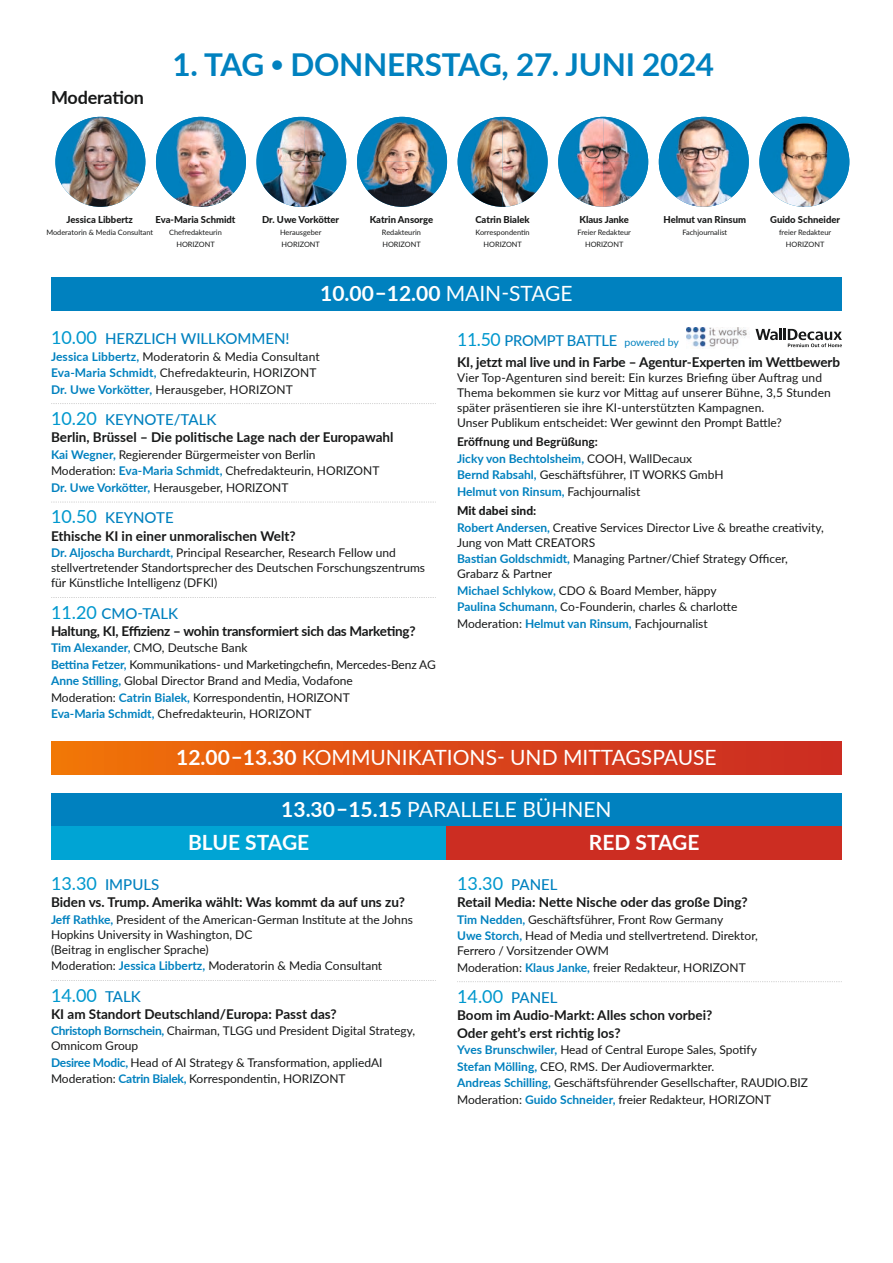
<style>
.page{position:relative;width:893px;height:1263px;background:#fff}
.page>*{position:absolute;margin:0;border:0;box-sizing:border-box;transform-origin:0 0}
.t1{font:700 31.5px "Lato";letter-spacing:-.01em;color:#0081bf}
.t2{font:700 21px/33.5px "Lato";color:#fff}
.t3{font:21px "Lato";color:#fff}
.t4{font:18px "Lato";color:#0098ce}
.t5{font:700 18px "Lato";letter-spacing:-.01em;color:#171818}
.t6{font:500 15px "Lato";color:#0081bf}
.t7{font:500 15px "Lato";letter-spacing:-.02em;color:#0081bf}
.t8{font:700 13.5px/17.2px "Lato";color:#171818}
.t9{font:700 13.5px "Lato";letter-spacing:-.02em;color:#171818}
.t10{font:12px/16.5px "Lato";color:#171818}
.t11{font:800 9.45px "Lato";color:#171818}
.t12{font:7.35px/11.6px "Lato";color:#171818;text-align:center}
.s1{font-family:"Centra No 2";font-weight:800}
.s2{font-weight:400}
.s3{font-weight:400;font-size:18px;color:#0098ce}
.s4{font-weight:700;color:#0081bf}
.s5{font-weight:400;font-size:10.5px}
.s6{font-weight:700}
.s7{font-weight:800}
.s8{font-weight:500;font-size:15px;color:#0081bf}
</style>
<div class="page">
<svg style="left:51px;top:403px;width:385px;height:1px"></svg>
<svg style="left:51px;top:502px;width:385px;height:1px"></svg>
<svg style="left:51px;top:597px;width:385px;height:1px"></svg>
<svg style="left:51px;top:980px;width:385px;height:1px"></svg>
<svg style="left:457px;top:981px;width:385px;height:1px"></svg>
<img style="left:687px;top:327px;width:60px;height:22px">
<svg style="left:755px;top:329px;width:87px;height:18px"></svg>
<div style="left:51px;top:277px;width:791px;height:34px;background:#0081bf"></div>
<div style="left:51px;top:741px;width:791px;height:34px;background:linear-gradient(to right,#f27208,#c92625)"></div>
<div style="left:51px;top:793px;width:791px;height:33px;background:#0081bf"></div>
<div style="left:51px;top:826px;width:395px;height:34px;background:#00a4d4"></div>
<div style="left:446px;top:826px;width:396px;height:34px;background:#cc2d22"></div>
<img style="left:55px;top:117px;width:90px;height:90px">
<img style="left:156px;top:117px;width:90px;height:90px;border-radius:45px">
<img style="left:357px;top:117px;width:90px;height:90px">
<img style="left:256px;top:117px;width:90px;height:90px;border-radius:50%">
<img style="left:263px;top:117px;width:42px;height:45px">
<img style="left:305px;top:154px;width:41px;height:53px">
<img style="left:263px;top:162px;width:11px;height:36px">
<svg style="left:458px;top:117px;width:90px;height:90px"></svg>
<img style="left:459px;top:117px;width:39px;height:34px">
<img style="left:503px;top:117px;width:45px;height:45px">
<img style="left:458px;top:162px;width:90px;height:45px">
<img style="left:558px;top:117px;width:90px;height:90px">
<img style="left:659px;top:117px;width:90px;height:90px;border-radius:45px">
<img style="left:759px;top:117px;width:90px;height:90px;border-radius:45px">
<h3 class="t5" style="left:51px;top:84px;width:95px">Moderation</h3>
<h1 class="t1" style="left:173px;top:42px;width:543px">1. TAG <span class="s1">•</span> DONNERSTAG, 27. JUNI 2024</h1>
<p class="t11" style="left:67px;top:213px;width:68px">Jessica Libbertz</p>
<p class="t12" style="left:46px;top:226px;width:108px">Moderatorin &amp; Media Consultant</p>
<p class="t11" style="left:155px;top:213px;width:82px">Eva-Maria Schmidt</p>
<p class="t12" style="left:169px;top:226px;width:54px">Chefredakteurin<br>HORIZONT</p>
<p class="t11" style="left:262px;top:213px;width:79px">Dr. Uwe Vorkötter</p>
<p class="t12" style="left:280px;top:226px;width:43px;text-align:left">Herausgeber<br>HORIZONT</p>
<p class="t11" style="left:370px;top:213px;width:65px">Katrin Ansorge</p>
<p class="t12" style="left:382px;top:226px;width:40px;text-align:left">Redakteurin<br>HORIZONT</p>
<p class="t11" style="left:475px;top:213px;width:56px">Catrin Bialek</p>
<p class="t12" style="left:475px;top:226px;width:56px">Korrespondentin<br>HORIZONT</p>
<p class="t11" style="left:579px;top:213px;width:51px">Klaus Janke</p>
<p class="t12" style="left:577px;top:226px;width:55px">Freier Redakteur<br>HORIZONT</p>
<h2 class="t2" style="left:320px;top:276px;width:254px">10.00–12.00 <span class="s2">MAIN-STAGE</span></h2>
<p class="t11" style="left:664px;top:213px;width:84px">Helmut van Rinsum</p>
<p class="t12" style="left:682px;top:226px;width:46px">Fachjournalist</p>
<p class="t11" style="left:770px;top:213px;width:71px">Guido Schneider</p>
<p class="t12" style="left:779px;top:226px;width:54px">freier Redakteur<br>HORIZONT</p>
<p class="t6" style="left:51px;top:328px;width:240px"><span class="s3">10.00</span> HERZLICH WILLKOMMEN!</p>
<p class="t10" style="left:51px;top:347px;width:270px"><span class="s4">Jessica Libbertz,</span> Moderatorin &amp; Media Consultant<br><span class="s4">Eva-Maria Schmidt,</span> Chefredakteurin, HORIZONT<br><span class="s4">Dr. Uwe Vorkötter,</span> Herausgeber, HORIZONT</p>
<p class="t6" style="left:51px;top:409px;width:167px"><span class="s3">10.20</span> KEYNOTE/TALK</p>
<p class="t8" style="left:51px;top:428px;width:344px">Berlin, Brüssel – Die politische Lage nach der Europawahl</p>
<p class="t10" style="left:51px;top:446px;width:330px"><span class="s4">Kai Wegner,</span> Regierender Bürgermeister von Berlin<br>Moderation: <span class="s4">Eva-Maria Schmidt,</span> Chefredakteurin, HORIZONT<br><span class="s4">Dr. Uwe Vorkötter,</span> Herausgeber, HORIZONT</p>
<p class="t6" style="left:51px;top:507px;width:124px"><span class="s3">10.50</span> KEYNOTE</p>
<p class="t8" style="left:51px;top:526px;width:246px">Ethische KI in einer unmoralischen Welt?</p>
<p class="t10" style="left:51px;top:545px;width:376px;line-height:15px"><span class="s4">Dr. Aljoscha Burchardt,</span> Principal Researcher, Research Fellow und stellvertretender Standortsprecher des Deutschen Forschungszentrums für Künstliche Intelligenz (DFKI)</p>
<p class="t6" style="left:51px;top:602px;width:129px"><span class="s3">11.20</span> CMO-TALK</p>
<p class="t9" style="left:51px;top:621px;width:366px">Haltung, KI, Effizienz – wohin transformiert sich das Marketing?</p>
<p class="t10" style="left:51px;top:639px;width:386px"><span class="s4">Tim Alexander,</span> CMO, Deutsche Bank<br><span class="s4">Bettina Fetzer,</span> Kommunikations- und Marketingchefin, Mercedes-Benz AG <span class="s4">Anne Stilling,</span> Global Director Brand and Media, Vodafone<br>Moderation: <span class="s4">Catrin Bialek,</span> Korrespondentin, HORIZONT<br><span class="s4">Eva-Maria Schmidt,</span> Chefredakteurin, HORIZONT</p>
<p class="t7" style="left:457px;top:329px;width:223px"><span class="s3">11.50</span> PROMPT BATTLE <span class="s5">powered by</span></p>
<p class="t8" style="left:457px;top:353px;width:385px">KI, jetzt mal live und in Farbe – Agentur-Experten im Wettbewerb</p>
<p class="t10" style="left:457px;top:370px;width:375px;line-height:15px">Vier Top-Agenturen sind bereit: Ein kurzes Briefing über Auftrag und Thema bekommen sie kurz vor Mittag auf unserer Bühne, 3,5 Stunden später präsentieren sie ihre KI-unterstützten Kampagnen.<br>Unser Publikum entscheidet: Wer gewinnt den Prompt Battle?</p>
<p class="t10" style="left:457px;top:433px;width:268px"><span class="s6">Eröffnung und Begrüßung:<br></span><span class="s4">Jicky von Bechtolsheim,</span> COOH, WallDecaux <span class="s4">Bernd Rabsahl,</span> Geschäftsführer, IT WORKS GmbH <span class="s4">Helmut von Rinsum,</span> Fachjournalist</p>
<p class="t10" style="left:457px;top:502px;width:368px"><span class="s7">Mit dabei sind:<br></span><span class="s4">Robert Andersen,</span> Creative Services Director Live &amp; breathe creativity,</p>
<p class="t10" style="left:457px;top:533px;width:332px">Jung von Matt CREATORS<br><span class="s4">Bastian Goldschmidt,</span> Managing Partner/Chief Strategy Officer,</p>
<p class="t10" style="left:457px;top:565px;width:282px">Grabarz &amp; Partner<br><span class="s4">Michael Schlykow,</span> CDO &amp; Board Member, häppy <span class="s4">Paulina Schumann,</span> Co-Founderin, charles &amp; charlotte Moderation: <span class="s4">Helmut van Rinsum,</span> Fachjournalist</p>
<h2 class="t3" style="left:176px;top:743px;width:542px"><span class="s6">12.00–13.30</span> KOMMUNIKATIONS- UND MITTAGSPAUSE</h2>
<h2 class="t2" style="left:188px;top:792px;width:425px;text-indent:93px">13.30–15.15 <span class="s2">PARALLELE BÜHNEN<br></span>BLUE STAGE</h2>
<h2 class="t2" style="left:589px;top:825px;width:112px">RED STAGE</h2>
<p class="t6" style="left:51px;top:873px;width:110px"><span class="s3">13.30</span> IMPULS</p>
<p class="t8" style="left:51px;top:893px;width:355px">Biden vs. Trump. Amerika wählt: Was kommt da auf uns zu?</p>
<p class="t10" style="left:51px;top:911px;width:363px;line-height:15px"><span class="s4">Jeff Rathke,</span> President of the American-German Institute at the Johns<br>Hopkins University in Washington, DC<br>(Beitrag in englischer Sprache)</p>
<p class="t10" style="left:51px;top:957px;width:333px">Moderation: <span class="s4">Jessica Libbertz,</span> Moderatorin &amp; Media Consultant</p>
<h3 class="t4" style="left:51px;top:982px;width:91px">14.00 <span class="s8">TALK</span></h3>
<p class="t8" style="left:51px;top:1005px;width:287px">KI am Standort Deutschland/Europa: Passt das?</p>
<p class="t10" style="left:51px;top:1023px;width:366px;line-height:15px"><span class="s4">Christoph Bornschein,</span> Chairman, TLGG und President Digital Strategy,<br>Omnicom Group</p>
<p class="t10" style="left:51px;top:1054px;width:333px"><span class="s4">Desiree Modic,</span> Head of AI Strategy &amp; Transformation, appliedAI<br>Moderation: <span class="s4">Catrin Bialek,</span> Korrespondentin, HORIZONT</p>
<h3 class="t4" style="left:457px;top:870px;width:102px">13.30 <span class="s8">PANEL</span></h3>
<p class="t8" style="left:457px;top:893px;width:292px">Retail Media: Nette Nische oder das große Ding?</p>
<p class="t10" style="left:457px;top:910px;width:302px"><span class="s4">Tim Nedden,</span> Geschäftsführer, Front Row Germany<br><span class="s4">Uwe Storch,</span> Head of Media und stellvertretend. Direktor,</p>
<p class="t10" style="left:457px;top:942px;width:290px">Ferrero / Vorsitzender OWM<br>Moderation: <span class="s4">Klaus Janke,</span> freier Redakteur, HORIZONT</p>
<h3 class="t4" style="left:457px;top:984px;width:102px">14.00 <span class="s8">PANEL</span></h3>
<p class="t8" style="left:457px;top:1006px;width:257px">Boom im Audio-Markt: Alles schon vorbei?<br>Oder geht’s erst richtig los?</p>
<p class="t10" style="left:457px;top:1041px;width:352px"><span class="s4">Yves Brunschwiler,</span> Head of Central Europe Sales, Spotify<br><span class="s4">Stefan Mölling,</span> CEO, RMS. Der Audiovermarkter.<br><span class="s4">Andreas Schilling,</span> Geschäftsführender Gesellschafter, RAUDIO.BIZ Moderation: <span class="s4">Guido Schneider,</span> freier Redakteur, HORIZONT</p>
</div>
